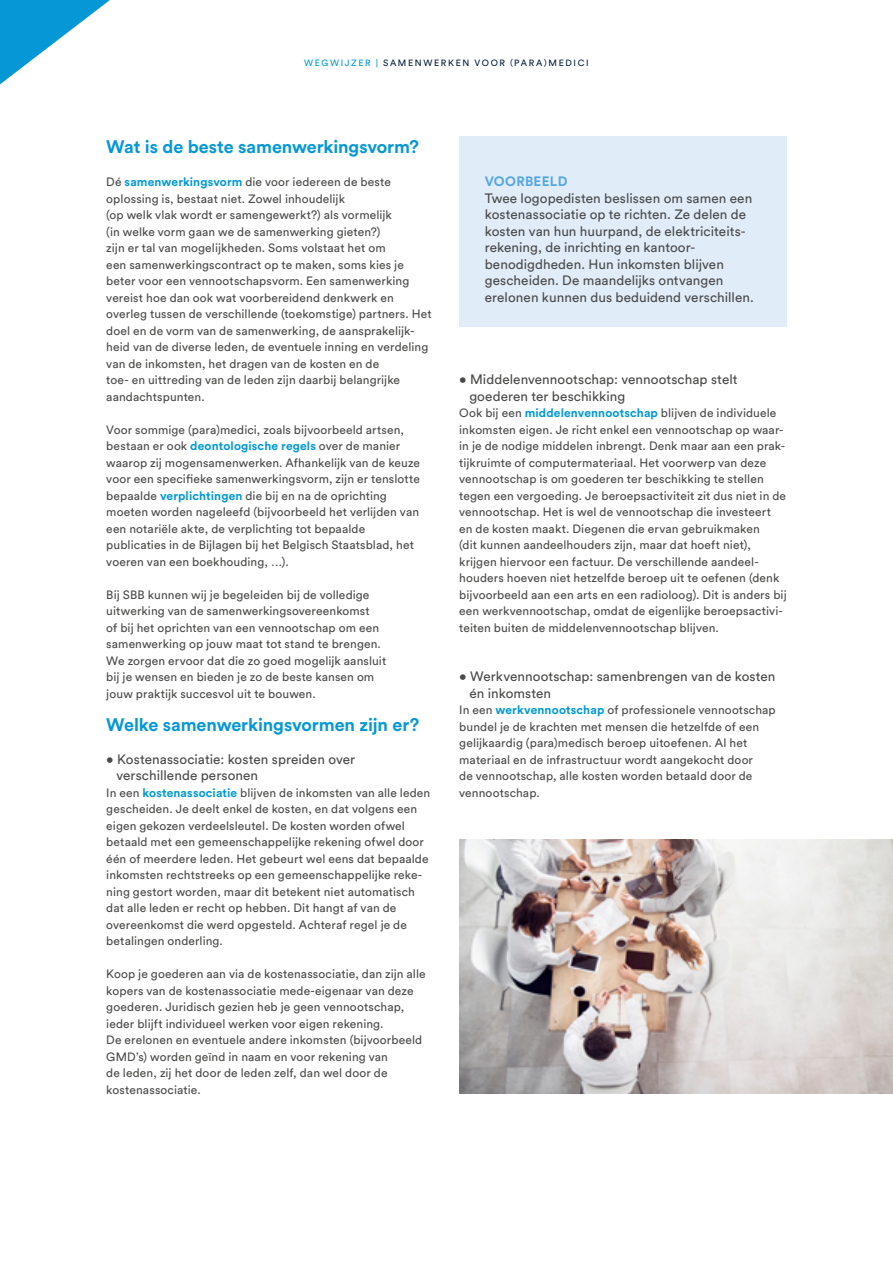
<style>
.page{position:relative;width:893px;height:1263px;background:#fff}
.page>*{position:absolute;margin:0;border:0;box-sizing:border-box;transform-origin:0 0}
.t1{font:700 18px "Circular Std";letter-spacing:-.005em;color:#0698d6}
.t2{font:13.5px/16.5px "Circular Std";letter-spacing:.005em;color:#4a4a49}
.t3{font:700 13.5px "Circular Std";letter-spacing:.02em;color:#54a7dd}
.t4{font:12px/16.5px "Circular Std";letter-spacing:.01em;color:#4a4a49}
.t5{font:9px "Circular Std";letter-spacing:.18em;color:#001c38}
.s1{color:#0099d5}
.s2{font-weight:700;color:#0099d5}
</style>
<div class="page">
<img style="left:459px;top:839px;width:434px;height:255px">
<svg style="left:0;top:0;width:110px;height:84px"></svg>
<div style="left:459px;top:136px;width:328px;height:191px;background:#e1ecf9"></div>
<p class="t5" style="left:304px;top:57px;width:286px"><span class="s1">WEGWIJZER |</span> SAMENWERKEN VOOR (PARA)MEDICI</p>
<h1 class="t1" style="left:106px;top:135px;width:314px">Wat is de beste samenwerkingsvorm?</h1>
<p class="t4" style="left:106px;top:173px;width:327px">Dé <span class="s2">samenwerkingsvorm</span> die voor iedereen de beste oplossing is, bestaat niet. Zowel inhoudelijk<br>(op welk vlak wordt er samengewerkt?) als vormelijk<br>(in welke vorm gaan we de samenwerking gieten?)<br>zijn er tal van mogelijkheden. Soms volstaat het om<br>een samenwerkingscontract op te maken, soms kies je beter voor een vennootschapsvorm. Een samenwerking vereist hoe dan ook wat voorbereidend denkwerk en overleg tussen de verschillende (toekomstige) partners. Het doel en de vorm van de samenwerking, de aansprakelijk&shy;heid van de diverse leden, de eventuele inning en verdeling van de inkomsten, het dragen van de kosten en de<br>toe- en uittreding van de leden zijn daarbij belangrijke aandachtspunten.</p>
<p class="t4" style="left:106px;top:421px;width:315px">Voor sommige (para)medici, zoals bijvoorbeeld artsen, bestaan er ook <span class="s2">deontologische regels</span> over de manier waarop zij mogensamenwerken. Afhankelijk van de keuze voor een specifieke samenwerkingsvorm, zijn er tenslotte bepaalde <span class="s2">verplichtingen</span> die bij en na de oprichting moeten worden nageleefd (bijvoorbeeld het verlijden van een notariële akte, de verplichting tot bepaalde publicaties in de Bijlagen bij het Belgisch Staatsblad, het voeren van een boekhouding, …).</p>
<p class="t4" style="left:106px;top:586px;width:282px">Bij SBB kunnen wij je begeleiden bij de volledige uitwerking van de samenwerkingsovereenkomst<br>of bij het oprichten van een vennootschap om een samenwerking op jouw maat tot stand te brengen.<br>We zorgen ervoor dat die zo goed mogelijk aansluit bij je wensen en bieden je zo de beste kansen om jouw praktijk succesvol uit te bouwen.</p>
<h1 class="t1" style="left:106px;top:713px;width:314px">Welke samenwerkingsvormen zijn er?</h1>
<p class="t2" style="left:116px;top:750px;width:240px;text-indent:-10px">• Kostenassociatie: kosten spreiden over verschillende personen</p>
<p class="t4" style="left:106px;top:784px;width:326px">In een <span class="s2">kostenassociatie</span> blijven de inkomsten van alle leden gescheiden. Je deelt enkel de kosten, en dat volgens een eigen gekozen verdeelsleutel. De kosten worden ofwel betaald met een gemeenschappelijke rekening ofwel door één of meerdere leden. Het gebeurt wel eens dat bepaalde inkomsten rechtstreeks op een gemeenschappelijke reke&shy;ning gestort worden, maar dit betekent niet automatisch dat alle leden er recht op hebben. Dit hangt af van de overeenkomst die werd opgesteld. Achteraf regel je de betalingen onderling.</p>
<p class="t4" style="left:106px;top:965px;width:321px">Koop je goederen aan via de kostenassociatie, dan zijn alle kopers van de kostenassociatie mede-eigenaar van deze goederen. Juridisch gezien heb je geen vennootschap, ieder blijft individueel werken voor eigen rekening.<br>De erelonen en eventuele andere inkomsten (bijvoorbeeld GMD’s) worden geïnd in naam en voor rekening van<br>de leden, zij het door de leden zelf, dan wel door de kostenassociatie.</p>
<p class="t3" style="left:485px;top:173px;width:84px">VOORBEELD</p>
<p class="t2" style="left:485px;top:189px;width:271px">Twee logopedisten beslissen om samen een kostenassociatie op te richten. Ze delen de kosten van hun huurpand, de elektriciteits&shy;rekening, de inrichting en kantoor&shy;benodigdheden. Hun inkomsten blijven gescheiden. De maandelijks ontvangen erelonen kunnen dus beduidend verschillen.</p>
<p class="t2" style="left:469px;top:371px;width:270px;text-indent:-10px">• Middelenvennootschap: vennootschap stelt goederen ter beschikking</p>
<p class="t4" style="left:459px;top:404px;width:329px">Ook bij een <span class="s2">middelenvennootschap</span> blijven de individuele inkomsten eigen. Je richt enkel een vennootschap op waar&shy;in je de nodige middelen inbrengt. Denk maar aan een prak&shy;tijkruimte of computermateriaal. Het voorwerp van deze vennootschap is om goederen ter beschikking te stellen tegen een vergoeding. Je beroepsactiviteit zit dus niet in de vennootschap. Het is wel de vennootschap die investeert en de kosten maakt. Diegenen die ervan gebruikmaken<br>(dit kunnen aandeelhouders zijn, maar dat hoeft niet), krijgen hiervoor een factuur. De verschillende aandeel&shy;houders hoeven niet hetzelfde beroep uit te oefenen (denk bijvoorbeeld aan een arts en een radioloog). Dit is anders bij een werkvennootschap, omdat de eigenlijke beroepsactivi&shy;teiten buiten de middelenvennootschap blijven.</p>
<p class="t2" style="left:469px;top:668px;width:308px;text-indent:-10px">• Werkvennootschap: samenbrengen van de kosten én inkomsten</p>
<p class="t4" style="left:459px;top:701px;width:318px">In een <span class="s2">werkvennootschap</span> of professionele vennootschap bundel je de krachten met mensen die hetzelfde of een gelijkaardig (para)medisch beroep uitoefenen. Al het materiaal en de infrastructuur wordt aangekocht door<br>de vennootschap, alle kosten worden betaald door de vennootschap.</p>
</div>
